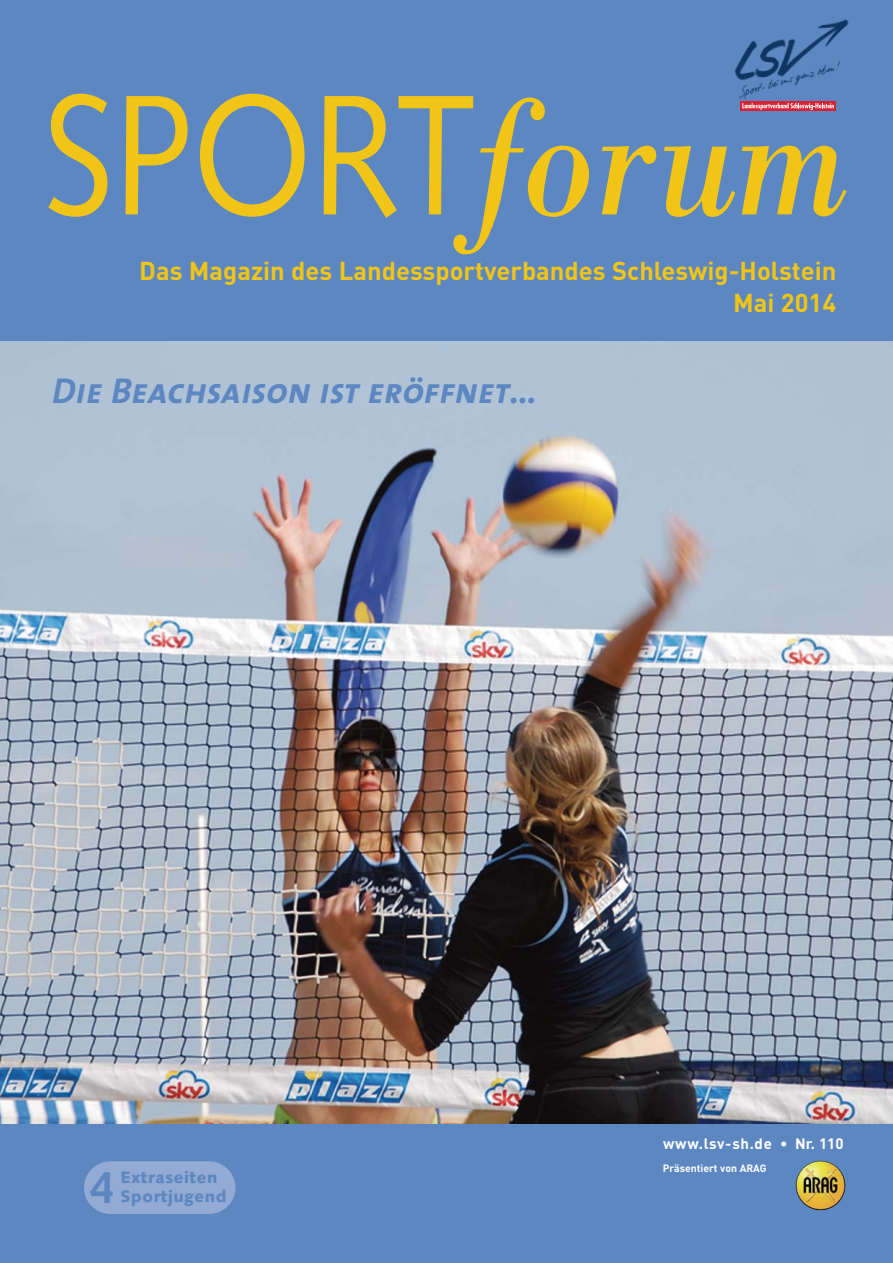
<style>
.page{position:relative;width:893px;height:1263px;background:#fff}
.page>*{position:absolute;margin:0;border:0;box-sizing:border-box;transform-origin:0 0}
.t1{font:171px "Syntax";color:#f0c518;scale:.83 1}
.t2{font:700 45px "Syntax";color:#5c87c1}
.t3{font:italic 36px "The Sans Bold Caps";color:#5c87c1}
.t4{font:700 25.5px/31.5px "DIN";color:#f0c518;text-align:right}
.t5{font:900 16.5px "Syntax";letter-spacing:.03em;color:#5c87c1}
.t6{font:700 15px "DIN";letter-spacing:.045em;color:#fff}
.t7{font:700 10.5px "DIN";color:#fff}
.s1{font-family:"Bodoni";font-style:italic}
</style>
<div class="page">
<img style="left:0;top:340px;width:892px;height:785px">
<div style="left:0;top:1125px;width:892px;height:138px;background:#5c87c1"></div>
<img style="left:796px;top:1161px;width:49px;height:49px;border-radius:50%">
<div style="left:84px;top:1161px;width:151px;height:53px;background:#93abd4;border-radius:26px"></div>
<div style="left:0;top:0;width:892px;height:340px;background:#5c87c1"></div>
<img style="left:739px;top:80px;width:60px;height:19px">
<img style="left:734px;top:19px;width:115px;height:61px">
<div style="left:740px;top:101px;width:96px;height:10px;background:#da2031"></div>
<svg style="left:742px;top:103px;width:92px;height:7px"></svg>
<h1 class="t1" style="left:42px;top:86px;width:971px">SPORT<span class="s1">forum</span></h1>
<p class="t4" style="left:139px;top:258px;width:698px">Das Magazin des Landessportverbandes Schleswig-Holstein<br>Mai 2014</p>
<h3 class="t3" style="left:52px;top:369px;width:486px">Die Beachsaison ist eröffnet…</h3>
<h2 class="t2" style="left:90px;top:1169px;width:27px">4</h2>
<p class="t5" style="left:121px;top:1171px;width:98px">Extraseiten</p>
<p class="t5" style="left:121px;top:1190px;width:107px">Sportjugend</p>
<p class="t6" style="left:663px;top:1139px;width:182px">www.lsv-sh.de • Nr. 110</p>
<p class="t7" style="left:663px;top:1164px;width:105px">Präsentiert von ARAG</p>
</div>
